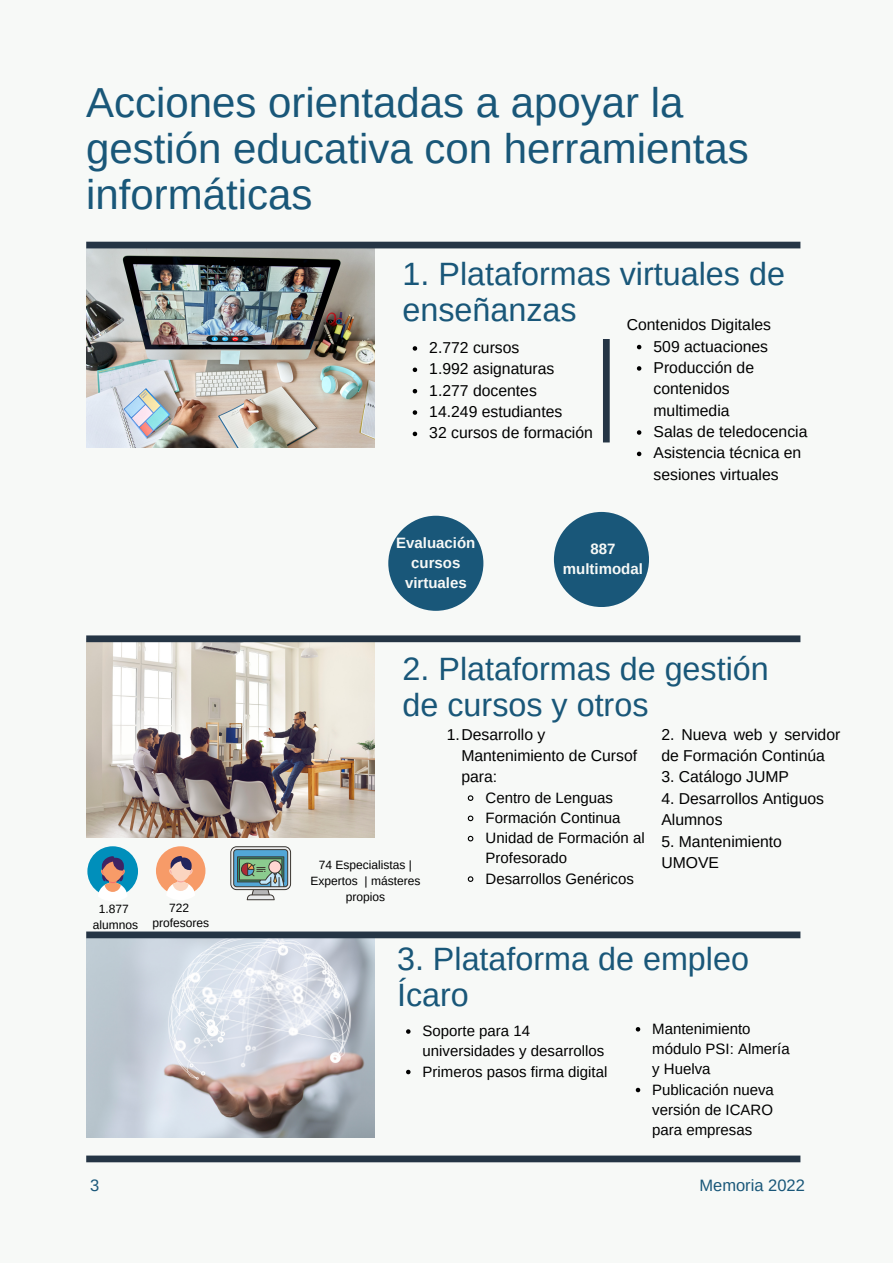
<style>
.page{position:relative;width:893px;height:1264px;background:#fff}
.page>*{position:absolute;margin:0;border:0;box-sizing:border-box;transform-origin:0 0}
.t1{font:42px/45.9px "Arimo";color:#195779}
.t2{font:32.25px/36px "Arimo";color:#195779}
.t3{font:16.5px "Arimo";color:#195779}
.t4{font:15.75px/21.3px "Arimo";color:#000}
.t5{font:15px/20.2px "Arimo";color:#000}
.t6{font:700 15px/20.2px "Arimo";color:#f7f9f7;text-align:center}
.t7{font:12px/16px "Arimo";color:#000;text-align:center}
</style>
<div class="page">
<div style="left:0;top:0;width:892px;height:1262px;background:#f7f9f7"></div>
<div style="left:86px;top:1155px;width:714px;height:7px;background:#253545"></div>
<img style="left:86px;top:248px;width:288px;height:199px">
<img style="left:86px;top:642px;width:288px;height:195px">
<img style="left:86px;top:938px;width:288px;height:199px">
<div style="left:86px;top:242px;width:714px;height:6px;background:#253545"></div>
<div style="left:86px;top:635px;width:714px;height:7px;background:#253545"></div>
<div style="left:86px;top:931px;width:714px;height:7px;background:#253545"></div>
<div style="left:603px;top:339px;width:6px;height:103px;background:#253545"></div>
<div style="left:388px;top:515px;width:95px;height:96px;background:#195779;border-radius:50%"></div>
<div style="left:554px;top:512px;width:95px;height:95px;background:#195779;border-radius:50%"></div>
<div style="left:87px;top:846px;width:51px;height:50px;background:#008fbb;border-radius:50%"></div>
<svg style="left:98px;top:856px;width:29px;height:40px"></svg>
<div style="left:156px;top:846px;width:49px;height:49px;background:#f79b68;border-radius:50%"></div>
<svg style="left:166px;top:856px;width:29px;height:39px"></svg>
<svg style="left:230px;top:846px;width:61px;height:54px"></svg>
<svg style="left:412px;top:346px;width:5px;height:5px"></svg>
<svg style="left:412px;top:367px;width:5px;height:5px"></svg>
<svg style="left:412px;top:389px;width:5px;height:4px"></svg>
<svg style="left:412px;top:410px;width:5px;height:5px"></svg>
<svg style="left:412px;top:431px;width:5px;height:5px"></svg>
<svg style="left:406px;top:1029px;width:4px;height:4px"></svg>
<svg style="left:406px;top:1069px;width:4px;height:5px"></svg>
<svg style="left:637px;top:345px;width:4px;height:4px"></svg>
<svg style="left:637px;top:366px;width:4px;height:5px"></svg>
<svg style="left:637px;top:430px;width:4px;height:5px"></svg>
<svg style="left:637px;top:451px;width:4px;height:5px"></svg>
<svg style="left:467px;top:795px;width:7px;height:6px"></svg>
<svg style="left:467px;top:815px;width:7px;height:7px"></svg>
<svg style="left:467px;top:835px;width:7px;height:7px"></svg>
<svg style="left:467px;top:876px;width:7px;height:6px"></svg>
<svg style="left:635px;top:1027px;width:5px;height:4px"></svg>
<svg style="left:635px;top:1087px;width:5px;height:5px"></svg>
<p class="t1" style="left:86px;top:79px;width:664px">Acciones orientadas a apoyar la gestión educativa con herramientas informáticas</p>
<p class="t2" style="left:402px;top:256px;width:384px">1. Plataformas virtuales de enseñanzas</p>
<p class="t4" style="left:626px;top:314px;width:146px">Contenidos Digitales</p>
<p class="t4" style="left:429px;top:337px;width:92px">2.772 cursos</p>
<p class="t4" style="left:429px;top:358px;width:127px">1.992 asignaturas</p>
<p class="t4" style="left:429px;top:379px;width:109px">1.277 docentes</p>
<p class="t4" style="left:429px;top:401px;width:134px">14.249 estudiantes</p>
<p class="t4" style="left:429px;top:422px;width:165px">32 cursos de formación</p>
<p class="t4" style="left:653px;top:335px;width:116px">509 actuaciones</p>
<p class="t4" style="left:653px;top:357px;width:102px">Producción de contenidos multimedia</p>
<p class="t4" style="left:653px;top:421px;width:155px">Salas de teledocencia</p>
<p class="t4" style="left:653px;top:442px;width:149px">Asistencia técnica en sesiones virtuales</p>
<p class="t6" style="left:396px;top:532px;width:81px">Evaluación cursos virtuales</p>
<p class="t6" style="left:563px;top:538px;width:81px">887 multimodal</p>
<p class="t7" style="left:99px;top:900px;width:31px">1.877</p>
<p class="t7" style="left:93px;top:916px;width:47px">alumnos</p>
<p class="t7" style="left:169px;top:899px;width:21px">722</p>
<p class="t7" style="left:152px;top:915px;width:58px">profesores</p>
<p class="t3" style="left:90px;top:1176px;width:11px">3</p>
<p class="t2" style="left:402px;top:651px;width:368px">2. Plataformas de gestión de cursos y otros</p>
<p class="t7" style="left:310px;top:857px;width:111px">74 Especialistas |<br>Expertos | másteres propios</p>
<p class="t4" style="left:461px;top:723px;width:177px;text-indent:-15px">1.Desarrollo y<br>Mantenimiento de Cursof para:</p>
<p class="t5" style="left:485px;top:787px;width:129px">Centro de Lenguas</p>
<p class="t5" style="left:485px;top:807px;width:136px">Formación Continua</p>
<p class="t5" style="left:485px;top:827px;width:161px">Unidad de Formación al<br>Profesorado</p>
<p class="t5" style="left:485px;top:868px;width:150px">Desarrollos Genéricos</p>
<p class="t4" style="left:661px;top:723px;width:180px">2. Nueva web y servidor de Formación Continúa</p>
<p class="t4" style="left:661px;top:766px;width:129px">3. Catálogo JUMP</p>
<p class="t4" style="left:661px;top:787px;width:164px">4. Desarrollos Antiguos<br>Alumnos</p>
<p class="t4" style="left:661px;top:830px;width:122px">5. Mantenimiento<br>UMOVE</p>
<p class="t2" style="left:397px;top:940px;width:353px">3. Plataforma de empleo<br>Ícaro</p>
<p class="t5" style="left:422px;top:1020px;width:183px">Soporte para 14 universidades y desarrollos</p>
<p class="t5" style="left:422px;top:1061px;width:186px">Primeros pasos firma digital</p>
<p class="t5" style="left:652px;top:1018px;width:139px">Mantenimiento módulo PSI: Almería y Huelva</p>
<p class="t5" style="left:652px;top:1079px;width:123px;text-align:justify">Publicación nueva versión de ICARO para empresas</p>
<p class="t3" style="left:699px;top:1176px;width:107px">Memoria 2022</p>
</div>
